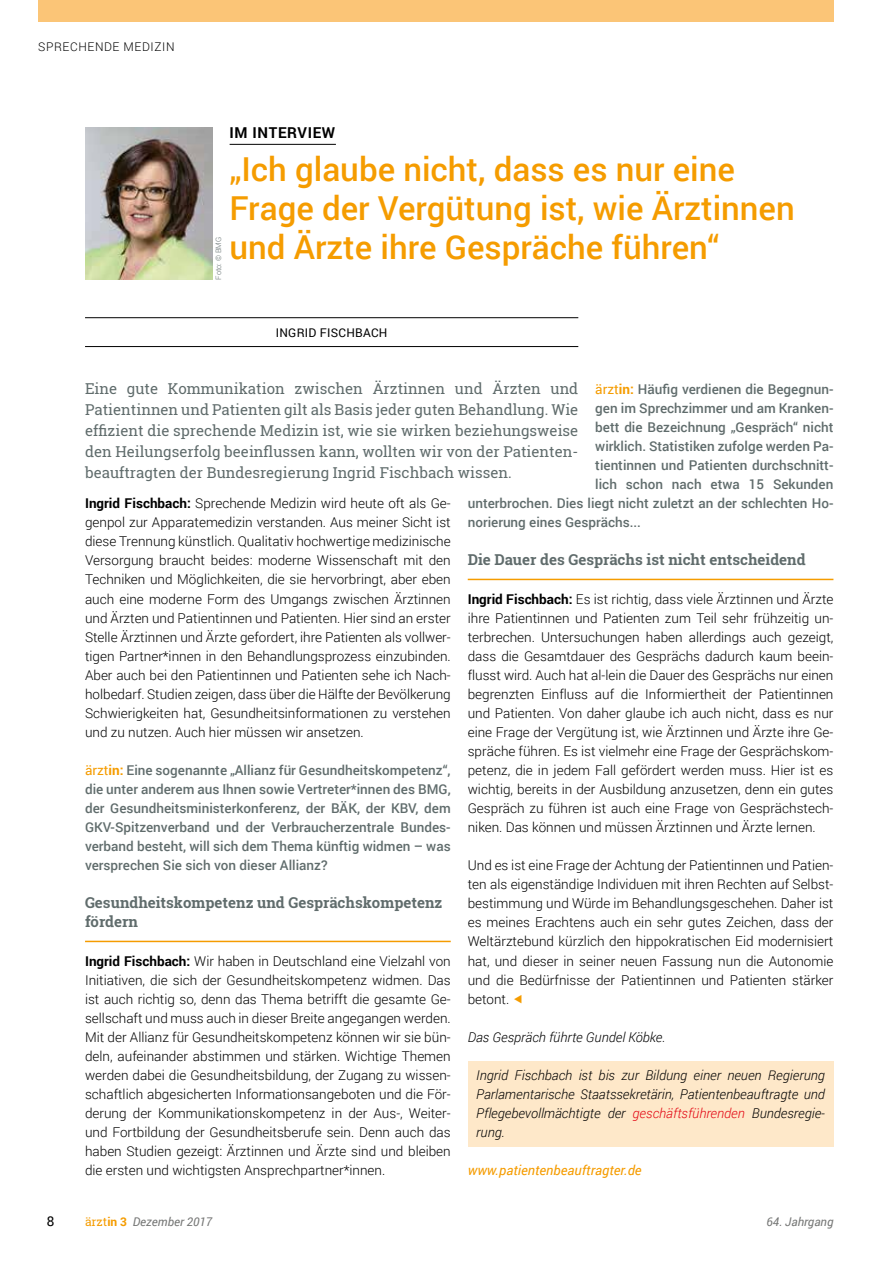
<style>
.page{position:relative;width:893px;height:1263px;background:#fff}
.page>*{position:absolute;margin:0;border:0;box-sizing:border-box;transform-origin:0 0}
.t1{font:500 33px/39px "Roboto";color:#f59c00}
.t2{font:15px/21px "Roboto Slab";color:#606c6c;text-align:justify}
.t3{font:700 15px/19px "Roboto Slab";color:#606c6c}
.t4{font:700 15px "Roboto";letter-spacing:.04em;color:#000}
.t5{font:300 13.5px/19px "Roboto";color:#000;text-align:justify}
.t6{font:500 13.5px/19px "Roboto";color:#606c6c;text-align:justify}
.t7{font:italic 300 13.5px/19px "Roboto";color:#000;text-align:justify}
.t8{font:italic 13.5px "Roboto";color:#f59c00}
.t9{font:13.5px "Roboto";color:#000}
.t10{font:italic 12px "Roboto";color:#767776}
.t11{font:300 12px "Roboto";letter-spacing:.05em;color:#000}
.t12{font:12px "Roboto";letter-spacing:.02em;color:#000}
.t13{font:300 7.5px "Roboto";color:#606c6c}
.s1{font-weight:400;color:#f59c00}
.s2{font-weight:700;color:#f59c00}
.s3{font-weight:700}
.s4{color:#e30613}
.s5{font-family:"Roboto Slab";font-style:normal;color:#f59c00}
.s6{font-weight:700;font-style:normal;color:#f59c00}
</style>
<div class="page">
<div style="left:38px;top:0;width:795px;height:21px;background:#fbc577"></div>
<div style="left:468px;top:1061px;width:365px;height:85px;background:#fee8c9"></div>
<hr style="left:85px;top:317px;width:493px;height:1px;background:#000">
<hr style="left:85px;top:346px;width:493px;height:1px;background:#000">
<img style="left:85px;top:127px;width:128px;height:153px">
<hr style="left:230px;top:144px;width:106px;height:1px;background:#000">
<hr style="left:468px;top:579px;width:365px;height:1px;background:#f59c00">
<hr style="left:85px;top:941px;width:366px;height:1px;background:#f59c00">
<p class="t11" style="left:38px;top:38px;width:138px">SPRECHENDE MEDIZIN</p>
<p class="t13" style="left:213px;top:280px;width:44px;rotate:-90deg">Foto: © BMG</p>
<p class="t4" style="left:230px;top:122px;width:107px">IM INTERVIEW</p>
<h1 class="t1" style="left:230px;top:148px;width:567px">„Ich glaube nicht, dass es nur eine<br>Frage der Vergütung ist, wie Ärztinnen und Ärzte ihre Gespräche führen“</h1>
<p class="t12" style="left:276px;top:324px;width:113px">INGRID FISCHBACH</p>
<p class="t2" style="left:85px;top:378px;width:495px">Eine gute Kommunikation zwischen Ärztinnen und Ärzten und Patientinnen und Patienten gilt als Basis jeder guten Behandlung. Wie effizient die sprechende Medizin ist, wie sie wirken beziehungsweise den Heilungserfolg beeinflussen kann, wollten wir von der Patienten&shy;beauftragten der Bundesregierung Ingrid Fischbach wissen.</p>
<p class="t6" style="left:595px;top:379px;width:240px"><span class="s1">ärzt</span><span class="s2">in:</span> Häufig verdienen die Begegnun-</p>
<p class="t6" style="left:595px;top:398px;width:240px">gen im Sprechzimmer und am Kranken-</p>
<p class="t6" style="left:595px;top:417px;width:240px">bett die Bezeichnung „Gespräch“ nicht</p>
<p class="t6" style="left:595px;top:436px;width:239px">wirklich. Statistiken zufolge werden Pa-</p>
<p class="t6" style="left:595px;top:455px;width:240px">tientinnen und Patienten durchschnitt-</p>
<p class="t6" style="left:595px;top:474px;width:240px">lich schon nach etwa 15 Sekunden</p>
<p class="t6" style="left:468px;top:493px;width:367px">unterbrochen. Dies liegt nicht zuletzt an der schlechten Ho-</p>
<p class="t6" style="left:468px;top:512px;width:175px">norierung eines Gesprächs...</p>
<p class="t3" style="left:468px;top:550px;width:339px">Die Dauer des Gesprächs ist nicht entscheidend</p>
<p class="t5" style="left:468px;top:589px;width:367px"><span class="s3">Ingrid Fischbach:</span> Es ist richtig, dass viele Ärztinnen und Ärzte ihre Patientinnen und Patienten zum Teil sehr frühzeitig un&shy;terbrechen. Untersuchungen haben allerdings auch gezeigt, dass die Gesamtdauer des Gesprächs dadurch kaum beein&shy;flusst wird. Auch hat al-lein die Dauer des Gesprächs nur einen begrenzten Einfluss auf die Informiertheit der Patientinnen und Patienten. Von daher glaube ich auch nicht, dass es nur eine Frage der Vergütung ist, wie Ärztinnen und Ärzte ihre Ge&shy;spräche führen. Es ist vielmehr eine Frage der Gesprächskom&shy;petenz, die in jedem Fall gefördert werden muss. Hier ist es wichtig, bereits in der Ausbildung anzusetzen, denn ein gutes Gespräch zu führen ist auch eine Frage von Gesprächstech&shy;niken. Das können und müssen Ärztinnen und Ärzte lernen.</p>
<p class="t5" style="left:468px;top:855px;width:367px">Und es ist eine Frage der Achtung der Patientinnen und Patien&shy;ten als eigenständige Individuen mit ihren Rechten auf Selbst&shy;bestimmung und Würde im Behandlungsgeschehen. Daher ist es meines Erachtens auch ein sehr gutes Zeichen, dass der Weltärztebund kürzlich den hippokratischen Eid modernisiert hat, und dieser in seiner neuen Fassung nun die Autonomie und die Bedürfnisse der Patientinnen und Patienten stärker betont.</p>
<p class="t7" style="left:468px;top:1027px;width:199px">Das Gespräch führte Gundel Köbke.</p>
<p class="t7" style="left:476px;top:1065px;width:350px">Ingrid Fischbach ist bis zur Bildung einer neuen Regierung Parlamentarische Staatssekretärin, Patientenbeauftragte und Pflegebevollmächtigte der <span class="s4">geschäftsführenden</span> Bundesregie&shy;rung.</p>
<p class="t8" style="left:468px;top:1161px;width:175px">www.patientenbeauftragter.de</p>
<p class="t5" style="left:85px;top:493px;width:367px"><span class="s3">Ingrid Fischbach:</span> Sprechende Medizin wird heute oft als Ge&shy;genpol zur Apparatemedizin verstanden. Aus meiner Sicht ist diese Trennung künstlich. Qualitativ hochwertige medizinische Versorgung braucht beides: moderne Wissenschaft mit den Techniken und Möglichkeiten, die sie hervorbringt, aber eben auch eine moderne Form des Umgangs zwischen Ärztinnen und Ärzten und Patientinnen und Patienten. Hier sind an erster Stelle Ärztinnen und Ärzte gefordert, ihre Patienten als vollwer&shy;tigen Partner*innen in den Behandlungsprozess einzubinden.<br>Aber auch bei den Patientinnen und Patienten sehe ich Nach&shy;holbedarf. Studien zeigen, dass über die Hälfte der Bevölkerung Schwierigkeiten hat, Gesundheitsinformationen zu verstehen und zu nutzen. Auch hier müssen wir ansetzen.</p>
<p class="t6" style="left:85px;top:760px;width:367px"><span class="s1">ärzt</span><span class="s2">in:</span> Eine sogenannte „Allianz für Gesundheitskompetenz“, die unter anderem aus Ihnen sowie Vertreter*innen des BMG, der Gesundheitsministerkonferenz, der BÄK, der KBV, dem GKV-Spitzenverband und der Verbraucherzentrale Bundes&shy;verband besteht, will sich dem Thema künftig widmen – was versprechen Sie sich von dieser Allianz?</p>
<p class="t3" style="left:85px;top:893px;width:359px">Gesundheitskompetenz und Gesprächskompetenz fördern</p>
<p class="t5" style="left:85px;top:951px;width:367px"><span class="s3">Ingrid Fischbach:</span> Wir haben in Deutschland eine Vielzahl von Initiativen, die sich der Gesundheitskompetenz widmen. Das ist auch richtig so, denn das Thema betrifft die gesamte Ge&shy;sellschaft und muss auch in dieser Breite angegangen werden.<br>Mit der Allianz für Gesundheitskompetenz können wir sie bün&shy;deln, aufeinander abstimmen und stärken. Wichtige Themen werden dabei die Gesundheitsbildung, der Zugang zu wissen&shy;schaftlich abgesicherten Informationsangeboten und die För&shy;derung der Kommunikationskompetenz in der Aus-, Weiter&shy;und Fortbildung der Gesundheitsberufe sein. Denn auch das haben Studien gezeigt: Ärztinnen und Ärzte sind und bleiben die ersten und wichtigsten Ansprechpartner*innen.</p>
<p class="t9" style="left:47px;top:1212px;width:9px">8</p>
<p class="t10" style="left:85px;top:1214px;width:129px"><span class="s5">ärzt</span><span class="s6">in 3</span> Dezember 2017</p>
<p class="t10" style="left:767px;top:1214px;width:68px">64. Jahrgang</p>
</div>
